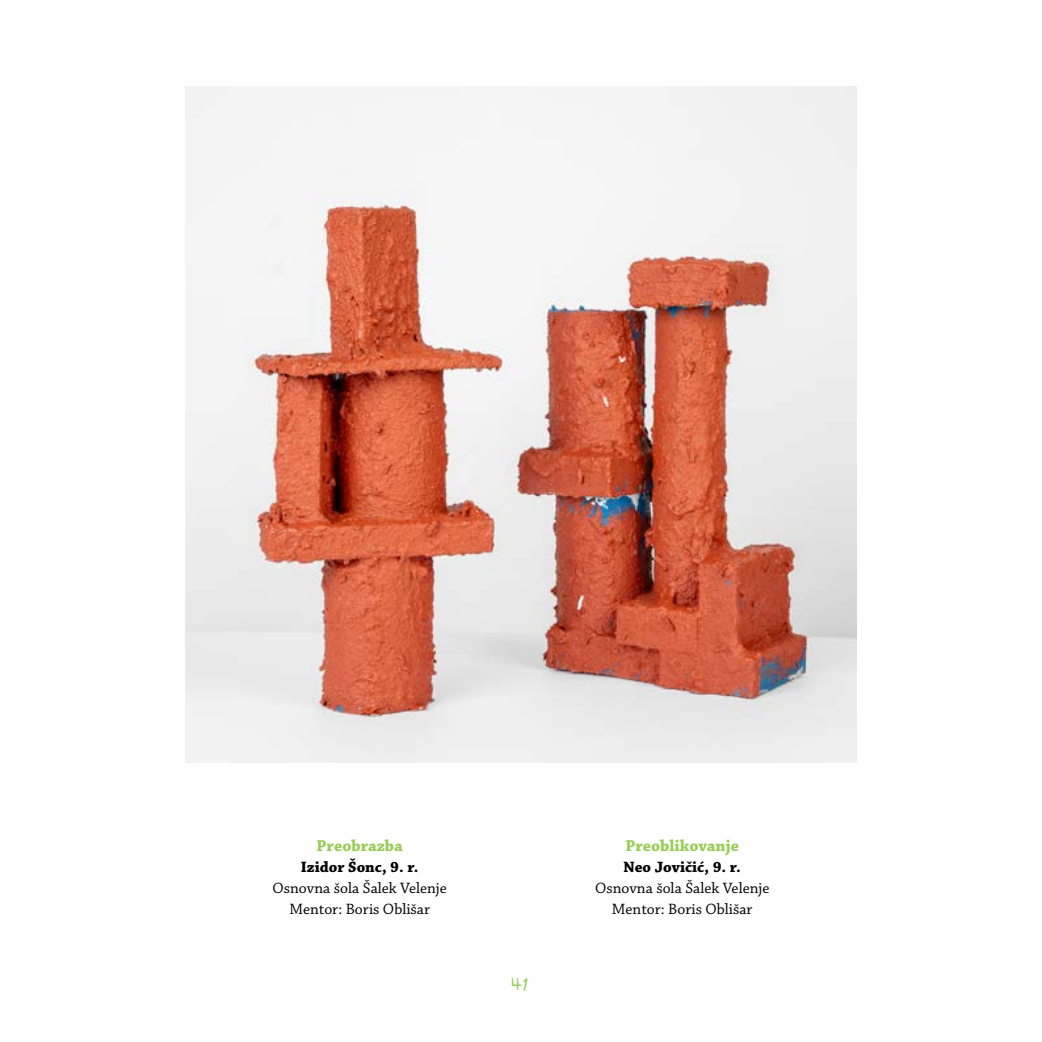
<style>
.page{position:relative;width:1042px;height:1042px;background:#fff}
.page>*{position:absolute;margin:0;border:0;box-sizing:border-box;transform-origin:0 0}
.t1{font:17.5px "Dear Teacher";color:#9acc5b}
.t2{font:700 16.62px "Chaparral Pro";color:#9acc5b}
.t3{font:15.75px/21px "Chaparral Pro";color:#000;text-align:center}
.t4{font:700 15.75px "Chaparral Pro";color:#000}
</style>
<div class="page">
<img style="left:185px;top:86px;width:672px;height:676px">
<p class="t2" style="left:316px;top:835px;width:88px">Preobrazba</p>
<p class="t4" style="left:301px;top:857px;width:119px">Izidor Šonc, 9. r.</p>
<p class="t3" style="left:273px;top:878px;width:176px">Osnovna šola Šalek Velenje<br>Mentor: Boris Oblišar</p>
<p class="t1" style="left:512px;top:977px;width:19px">41</p>
<p class="t2" style="left:625px;top:835px;width:115px">Preoblikovanje</p>
<p class="t4" style="left:623px;top:857px;width:119px">Neo Jovičić, 9. r.</p>
<p class="t3" style="left:595px;top:878px;width:176px">Osnovna šola Šalek Velenje<br>Mentor: Boris Oblišar</p>
</div>
